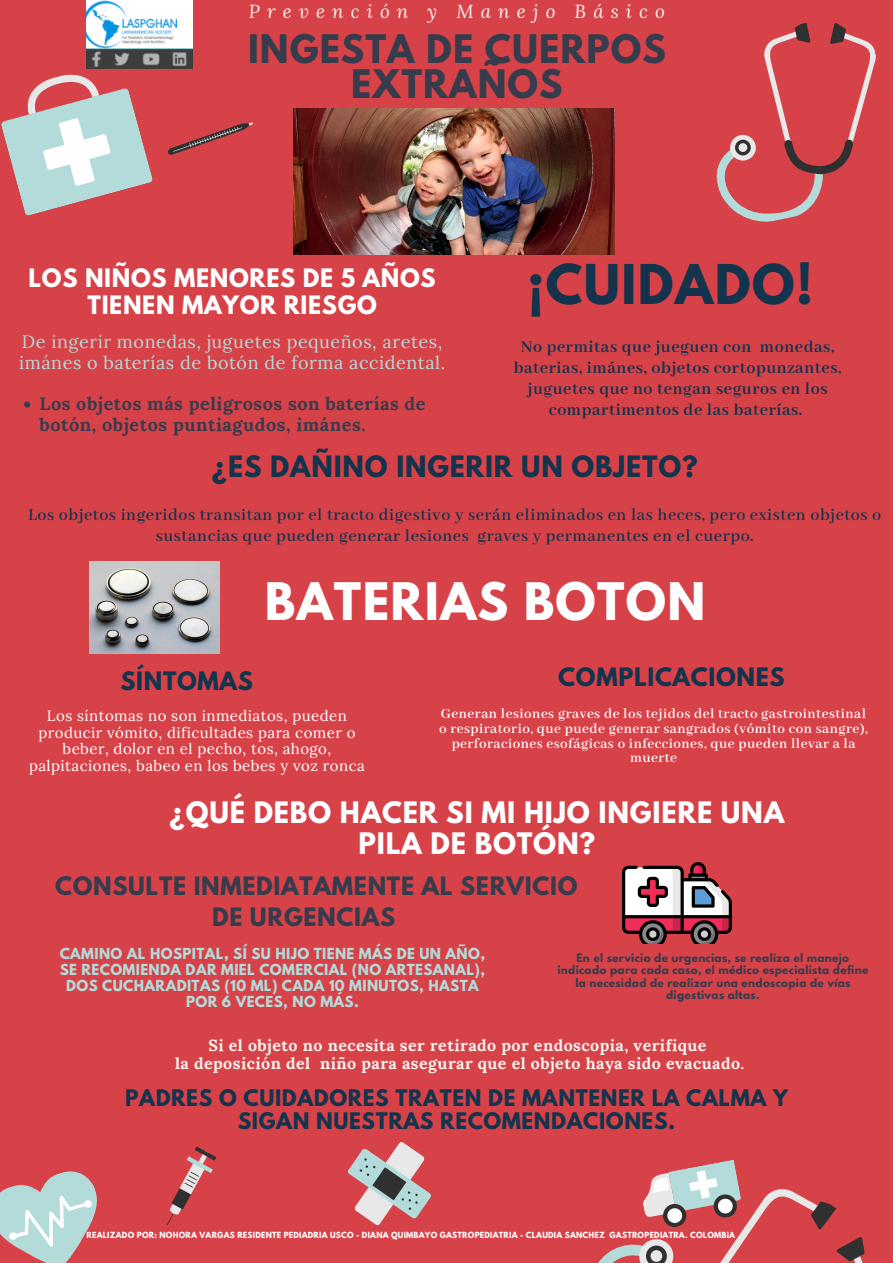
<style>
.page{position:relative;width:893px;height:1263px;background:#d74249}
.page>*{position:absolute;margin:0;border:0;box-sizing:border-box;transform-origin:0 0}
.t1{font:700 48.6px "League Spartan";letter-spacing:.03em;color:#13344c}
.t2{font:700 45.83px "League Spartan";letter-spacing:.03em;color:#fff}
.t3{font:700 34.88px/34.7px "League Spartan";letter-spacing:.03em;color:#363c4c;text-align:center}
.t4{font:700 26.25px/31.5px "League Spartan";letter-spacing:.03em;color:#fff;text-align:center}
.t5{font:700 26.03px "League Spartan";letter-spacing:.03em;color:#13344c}
.t6{font:700 22.5px "League Spartan";letter-spacing:.03em;color:#363c4c}
.t7{font:700 22.5px/27px "League Spartan";letter-spacing:.03em;color:#fff;text-align:center}
.t8{font:700 22.5px "League Spartan";letter-spacing:.03em;color:#13344c}
.t9{font:700 20.25px/22.6px "League Spartan";letter-spacing:.03em;color:#13344c;text-align:center}
.t10{font:italic 18.75px "Lora";letter-spacing:.38em;color:#f2f3ee}
.t11{font:600 18px/20.9px "Abhaya Libre";letter-spacing:.03em;color:#13344c;text-align:center}
.t12{font:700 18px/20.9px "Abhaya Libre";letter-spacing:.03em;color:#13344c;text-align:center}
.t13{font:18px/20.9px "Lora";letter-spacing:.03em;color:#b2dbd9}
.t14{font:700 18px/20.9px "Lora";letter-spacing:.03em;color:#363c4c}
.t15{font:700 15.98px/18.5px "Lora";letter-spacing:.03em;color:#f2f3ee;text-align:center}
.t16{font:600 15px/14.6px "Abhaya Libre";letter-spacing:.03em;color:#fff;text-align:center}
.t17{font:15px/16.9px "Lora";letter-spacing:.03em;color:#fff;text-align:center}
.t18{font:700 13.5px/16.4px "League Spartan";letter-spacing:.03em;color:#b2dbd9;text-align:center}
.t19{font:700 10.5px/12.4px "League Spartan";letter-spacing:.03em;color:#363c4c;text-align:center}
.t20{font:700 7.5px "League Spartan";letter-spacing:.03em;color:#fff}
</style>
<div class="page">
<svg style="left:716px;top:22px;width:160px;height:200px"></svg>
<svg style="left:1px;top:67px;width:152px;height:149px"></svg>
<svg style="left:598px;top:1160px;width:267px;height:103px"></svg>
<svg style="left:167px;top:1146px;width:49px;height:80px"></svg>
<svg style="left:348px;top:1142px;width:83px;height:83px"></svg>
<svg style="left:0;top:1171px;width:97px;height:92px"></svg>
<svg style="left:167px;top:122px;width:86px;height:33px"></svg>
<img style="left:293px;top:108px;width:322px;height:147px">
<img style="left:89px;top:562px;width:130px;height:92px">
<svg style="left:24px;top:401px;width:6px;height:7px"></svg>
<img style="left:622px;top:862px;width:109px;height:82px">
<img style="left:87px;top:0;width:106px;height:68px">
<p class="t10" style="left:249px;top:-2px;width:417px">Prevención y Manejo Básico</p>
<h3 class="t3" style="left:248px;top:36px;width:419px">INGESTA DE CUERPOS<br>EXTRAÑOS</h3>
<h3 class="t7" style="left:29px;top:267px;width:409px">LOS NIÑOS MENORES DE 5 AÑOS<br>TIENEN MAYOR RIESGO</h3>
<p class="t13" style="left:19px;top:331px;width:427px">De ingerir monedas, juguetes pequeños, aretes, imánes o baterías de botón de forma accidental.</p>
<p class="t14" style="left:40px;top:393px;width:387px">Los objetos más peligrosos son baterías de botón, objetos puntiagudos, imánes.</p>
<h1 class="t1" style="left:527px;top:260px;width:287px">¡CUIDADO!</h1>
<p class="t12" style="left:514px;top:337px;width:329px">No permitas que jueguen con monedas, baterias, imánes, objetos cortopunzantes, juguetes que no tengan seguros en los compartimentos de las baterías.</p>
<h3 class="t5" style="left:212px;top:454px;width:487px">¿ES DAÑINO INGERIR UN OBJETO?</h3>
<p class="t11" style="left:28px;top:505px;width:854px">Los objetos ingeridos transitan por el tracto digestivo y serán eliminados en las heces, pero existen objetos o sustancias que pueden generar lesiones graves y permanentes en el cuerpo.</p>
<h2 class="t2" style="left:265px;top:579px;width:442px">BATERIAS BOTON</h2>
<h3 class="t8" style="left:120px;top:670px;width:134px">SÍNTOMAS</h3>
<h3 class="t8" style="left:558px;top:665px;width:228px">COMPLICACIONES</h3>
<p class="t16" style="left:439px;top:707px;width:430px">Generan lesiones graves de los tejidos del tracto gastrointestinal o respiratorio, que puede generar sangrados (vómito con sangre), perforaciones esofágicas o infecciones, que pueden llevar a la muerte</p>
<h3 class="t4" style="left:169px;top:800px;width:616px">¿QUÉ DEBO HACER SI MI HIJO INGIERE UNA<br>PILA DE BOTÓN?</h3>
<h3 class="t6" style="left:55px;top:874px;width:524px">CONSULTE INMEDIATAMENTE AL SERVICIO</h3>
<p class="t17" style="left:29px;top:707px;width:337px">Los síntomas no son inmediatos, pueden producir vómito, dificultades para comer o beber, dolor en el pecho, tos, ahogo, palpitaciones, babeo en los bebes y voz ronca</p>
<h3 class="t6" style="left:212px;top:906px;width:185px">DE URGENCIAS</h3>
<p class="t18" style="left:60px;top:946px;width:427px">CAMINO AL HOSPITAL, SÍ SU HIJO TIENE MÁS DE UN AÑO, SE RECOMIENDA DAR MIEL COMERCIAL (NO ARTESANAL), DOS CUCHARADITAS (10 ML) CADA 10 MINUTOS, HASTA POR 6 VECES, NO MÁS.</p>
<p class="t19" style="left:557px;top:953px;width:312px">En el servicio de urgencias, se realiza el manejo indicado para cada caso, el médico especialista define la necesidad de realizar una endoscopia de vías digestivas altas.</p>
<p class="t15" style="left:175px;top:1036px;width:571px">Si el objeto no necesita ser retirado por endoscopia, verifique<br>la deposición del niño para asegurar que el objeto haya sido evacuado.</p>
<h3 class="t9" style="left:125px;top:1089px;width:664px">PADRES O CUIDADORES TRATEN DE MANTENER LA CALMA Y<br>SIGAN NUESTRAS RECOMENDACIONES.</h3>
<p class="t20" style="left:87px;top:1232px;width:650px">REALIZADO POR: NOHORA VARGAS RESIDENTE PEDIADRIA USCO - DIANA QUIMBAYO GASTROPEDIATRIA - CLAUDIA SANCHEZ GASTROPEDIATRA. COLOMBIA</p>
</div>
